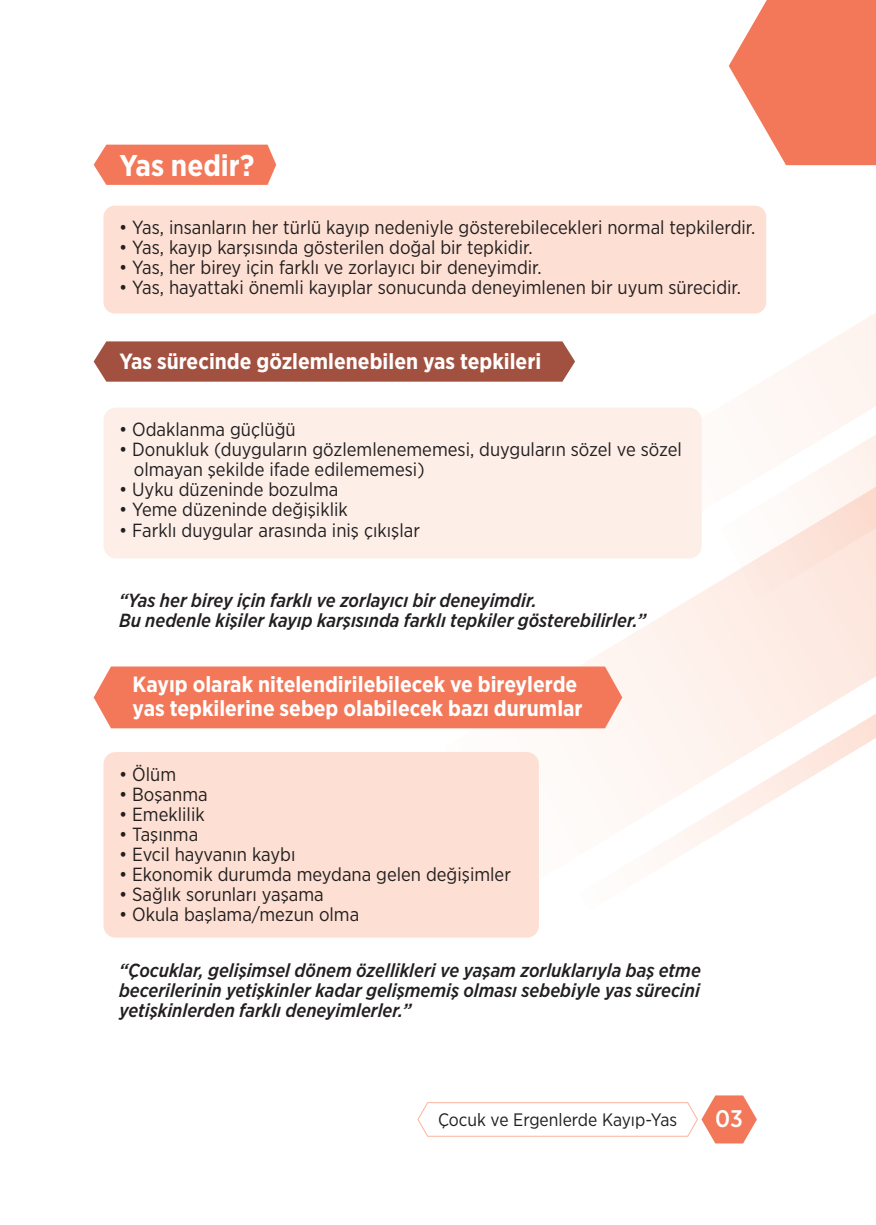
<style>
.page{position:relative;width:876px;height:1225px;background:#fff}
.page>*{position:absolute;margin:0;border:0;box-sizing:border-box;transform-origin:0 0}
.t1{font:700 30px "Gotham Narrow";color:#fff}
.t2{font:500 24px "Gotham Narrow";color:#fff}
.t3{font:700 22px/24px "Gotham Narrow";color:#fff}
.t4{font:19px/20px "Gotham Narrow";color:#231f20}
.t5{font:italic 500 19px/20px "Gotham Narrow";color:#231f20;text-align:justify}
.t6{font:18px "Gotham Narrow";color:#231f20}
</style>
<div class="page">
<svg style="left:601px;top:312px;width:275px;height:174px"></svg>
<svg style="left:444px;top:486px;width:432px;height:377px"></svg>
<div style="left:103px;top:206px;width:663px;height:107px;background:#fde0d3;border-radius:11px"></div>
<div style="left:103px;top:407px;width:599px;height:151px;background:#fdefe8;border-radius:13px"></div>
<svg style="left:417px;top:1095px;width:340px;height:48px"></svg>
<svg style="left:729px;top:0;width:147px;height:165px"></svg>
<svg style="left:94px;top:145px;width:182px;height:40px;background:#f37f63"></svg>
<svg style="left:94px;top:341px;width:481px;height:41px;background:#a55747"></svg>
<div style="left:94px;top:666px;width:528px;height:62px;background:#f3785a"></div>
<div style="left:103px;top:752px;width:436px;height:185px;background:#fde0d3;border-radius:12px"></div>
<h1 class="t1" style="left:119px;top:150px;width:136px">Yas nedir?</h1>
<p class="t4" style="left:119px;top:217px;width:638px">• Yas, insanların her türlü kayıp nedeniyle gösterebilecekleri normal tepkilerdir.</p>
<p class="t4" style="left:119px;top:237px;width:415px">• Yas, kayıp karşısında gösterilen doğal bir tepkidir.</p>
<p class="t4" style="left:119px;top:257px;width:424px">• Yas, her birey için farklı ve zorlayıcı bir deneyimdir.</p>
<p class="t4" style="left:119px;top:277px;width:623px">• Yas, hayattaki önemli kayıplar sonucunda deneyimlenen bir uyum sürecidir.</p>
<p class="t3" style="left:119px;top:350px;width:423px">Yas sürecinde gözlemlenebilen yas tepkileri</p>
<p class="t4" style="left:119px;top:420px;width:178px">• Odaklanma güçlüğü</p>
<p class="t4" style="left:134px;top:440px;width:550px;text-indent:-15px">• Donukluk (duyguların gözlemlenememesi, duyguların sözel ve sözel olmayan şekilde ifade edilememesi)</p>
<p class="t4" style="left:119px;top:480px;width:221px">• Uyku düzeninde bozulma</p>
<p class="t4" style="left:119px;top:500px;width:230px">• Yeme düzeninde değişiklik</p>
<p class="t4" style="left:119px;top:520px;width:302px">• Farklı duygular arasında iniş çıkışlar</p>
<p class="t5" style="left:119px;top:591px;width:529px">“Yas her birey için farklı ve zorlayıcı bir deneyimdir.<br>Bu nedenle kişiler kayıp karşısında farklı tepkiler gösterebilirler.”</p>
<p class="t3" style="left:133px;top:673px;width:452px">Kayıp olarak nitelendirilebilecek ve bireylerde yas tepkilerine sebep olabilecek bazı durumlar</p>
<p class="t4" style="left:119px;top:764px;width:59px">• Ölüm</p>
<p class="t4" style="left:119px;top:784px;width:90px">• Boşanma</p>
<p class="t4" style="left:119px;top:804px;width:87px">• Emeklilik</p>
<p class="t4" style="left:119px;top:824px;width:81px">• Taşınma</p>
<p class="t4" style="left:119px;top:844px;width:178px">• Evcil hayvanın kaybı</p>
<p class="t4" style="left:119px;top:864px;width:393px">• Ekonomik durumda meydana gelen değişimler</p>
<p class="t4" style="left:119px;top:884px;width:206px">• Sağlık sorunları yaşama</p>
<p class="t4" style="left:119px;top:905px;width:242px">• Okula başlama/mezun olma</p>
<p class="t5" style="left:119px;top:961px;width:583px">“Çocuklar, gelişimsel dönem özellikleri ve yaşam zorluklarıyla baş etme becerilerinin yetişkinler kadar gelişmemiş olması sebebiyle yas sürecini yetişkinlerden farklı deneyimlerler.”</p>
<p class="t6" style="left:438px;top:1111px;width:241px">Çocuk ve Ergenlerde Kayıp-Yas</p>
<p class="t2" style="left:715px;top:1107px;width:29px">03</p>
</div>
